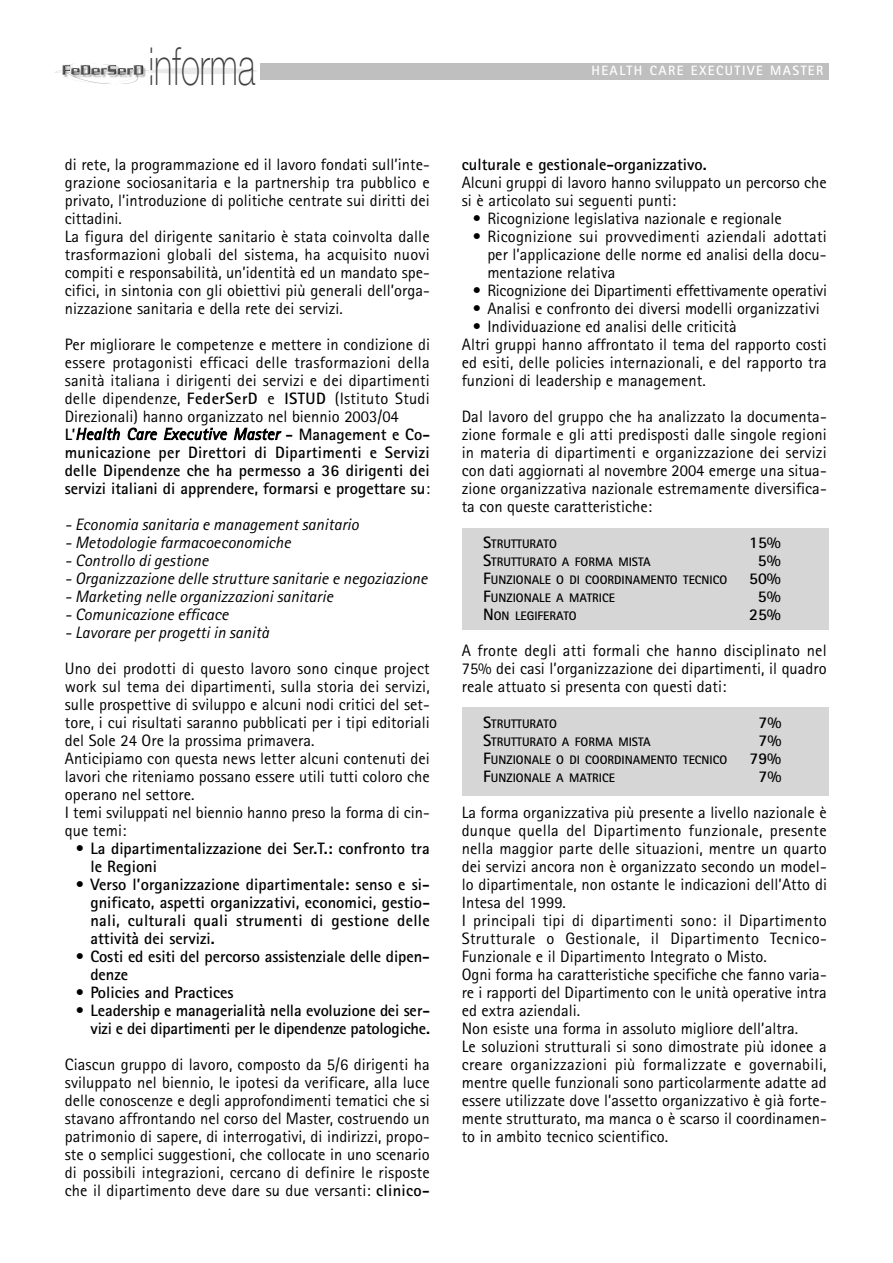
<style>
.page{position:relative;width:893px;height:1263px;background:#fff}
.page>*{position:absolute;margin:0;border:0;box-sizing:border-box;transform-origin:0 0}
.t1{font:100 52.5px "Helvetica Neue";color:#424242;scale:.67 1}
.t2{font:16.5px/18px "Rotis Sans Serif";color:#000}
.t3{font:700 16.5px/18px "Rotis Sans Serif";color:#000}
.t4{font:italic 16.5px "Rotis Sans Serif";color:#000}
.t5{font:700 13.5px "Rotis Sans Serif";letter-spacing:.11em;color:#fff}
.t6{font:700 12.3px "Rotis Sans Serif";color:#000}
.s1{font-weight:700}
.s2{font-style:italic}
.s3{font-size:16.5px}
</style>
<div class="page">
<div style="left:260px;top:63px;width:568px;height:16px;background:#bfbfbf"></div>
<img style="left:54px;top:63px;width:94px;height:22px">
<svg style="left:148px;top:68px;width:109px;height:6px"></svg>
<div style="left:462px;top:528px;width:366px;height:102px;background:#d5d6d5"></div>
<div style="left:462px;top:707px;width:366px;height:88px;background:#d5d6d5"></div>
<h1 class="t1" style="left:148px;top:47px;width:161px">informa</h1>
<p class="t2" style="left:65px;top:157px;width:366px">di rete, la programmazione ed il lavoro fondati sull’inte&shy;grazione sociosanitaria e la partnership tra pubblico e privato, l’introduzione di politiche centrate sui diritti dei cittadini.<br>La figura del dirigente sanitario è stata coinvolta dalle trasformazioni globali del sistema, ha acquisito nuovi compiti e responsabilità, un’identità ed un mandato spe&shy;cifici, in sintonia con gli obiettivi più generali dell’orga&shy;nizzazione sanitaria e della rete dei servizi.</p>
<p class="t2" style="left:65px;top:337px;width:366px">Per migliorare le competenze e mettere in condizione di essere protagonisti efficaci delle trasformazioni della sanità italiana i dirigenti dei servizi e dei dipartimenti delle dipendenze, <span class="s1">FederSerD</span> e <span class="s1">ISTUD</span> (Istituto Studi Direzionali) hanno organizzato nel biennio 2003/04<br><span class="s1">L’</span><span class="s2">Health Care Executive Master</span> <span class="s1">- Management e Co&shy;municazione per Direttori di Dipartimenti e Servizi delle Dipendenze che ha permesso a 36 dirigenti dei servizi italiani di apprendere, formarsi e progettare su</span>:</p>
<p class="t4" style="left:65px;top:518px;width:295px">- Economia sanitaria e management sanitario</p>
<p class="t4" style="left:65px;top:536px;width:227px">- Metodologie farmacoeconomiche</p>
<p class="t4" style="left:65px;top:554px;width:145px">- Controllo di gestione</p>
<p class="t4" style="left:65px;top:572px;width:364px">- Organizzazione delle strutture sanitarie e negoziazione</p>
<p class="t4" style="left:65px;top:590px;width:270px">- Marketing nelle organizzazioni sanitarie</p>
<p class="t4" style="left:65px;top:608px;width:165px">- Comunicazione efficace</p>
<p class="t4" style="left:65px;top:626px;width:206px">- Lavorare per progetti in sanità</p>
<p class="t2" style="left:65px;top:661px;width:366px">Uno dei prodotti di questo lavoro sono cinque project work sul tema dei dipartimenti, sulla storia dei servizi, sulle prospettive di sviluppo e alcuni nodi critici del set&shy;tore, i cui risultati saranno pubblicati per i tipi editoriali del Sole 24 Ore la prossima primavera.<br>Anticipiamo con questa news letter alcuni contenuti dei lavori che riteniamo possano essere utili tutti coloro che operano nel settore.<br>I temi sviluppati nel biennio hanno preso la forma di cin&shy;que temi:</p>
<p class="t3" style="left:90px;top:841px;width:341px;text-indent:-15px">• La dipartimentalizzazione dei Ser.T.: confronto tra le Regioni</p>
<p class="t3" style="left:90px;top:877px;width:341px;text-align:justify;text-indent:-15px">• Verso l’organizzazione dipartimentale: senso e si&shy;gnificato, aspetti organizzativi, economici, gestio&shy;nali, culturali quali strumenti di gestione delle attività dei servizi.</p>
<p class="t3" style="left:90px;top:949px;width:341px;text-indent:-15px">• Costi ed esiti del percorso assistenziale delle dipen&shy;denze</p>
<p class="t3" style="left:76px;top:985px;width:159px">• Policies and Practices</p>
<p class="t3" style="left:76px;top:1003px;width:356px;text-align:right">• Leadership e managerialità nella evoluzione dei ser&shy;vizi e dei dipartimenti per le dipendenze patologiche.</p>
<p class="t2" style="left:65px;top:1057px;width:366px;text-align:justify">Ciascun gruppo di lavoro, composto da 5/6 dirigenti ha sviluppato nel biennio, le ipotesi da verificare, alla luce delle conoscenze e degli approfondimenti tematici che si stavano affrontando nel corso del Master, costruendo un patrimonio di sapere, di interrogativi, di indirizzi, propo&shy;ste o semplici suggestioni, che collocate in uno scenario di possibili integrazioni, cercano di definire le risposte che il dipartimento deve dare su due versanti: <span class="s1">clinico-</span></p>
<p class="t5" style="left:591px;top:66px;width:233px">H E A LTH CARE EXECUTIVE MASTER</p>
<p class="t3" style="left:462px;top:157px;width:246px">culturale e gestionale-organizzativo.</p>
<p class="t2" style="left:462px;top:175px;width:366px">Alcuni gruppi di lavoro hanno sviluppato un percorso che si è articolato sui seguenti punti:</p>
<p class="t2" style="left:472px;top:211px;width:311px"><span class="s1">•</span> Ricognizione legislativa nazionale e regionale</p>
<p class="t2" style="left:487px;top:229px;width:341px;text-align:justify;text-indent:-15px"><span class="s1">•</span> Ricognizione sui provvedimenti aziendali adottati per l’applicazione delle norme ed analisi della docu&shy;mentazione relativa</p>
<p class="t2" style="left:472px;top:283px;width:356px"><span class="s1">•</span> Ricognizione dei Dipartimenti effettivamente operativi</p>
<p class="t2" style="left:472px;top:301px;width:349px"><span class="s1">•</span> Analisi e confronto dei diversi modelli organizzativi</p>
<p class="t2" style="left:462px;top:319px;width:366px;text-indent:11px"><span class="s1">•</span> Individuazione ed analisi delle criticità<br>Altri gruppi hanno affrontato il tema del rapporto costi ed esiti, delle policies internazionali, e del rapporto tra funzioni di leadership e management.</p>
<p class="t2" style="left:462px;top:409px;width:366px;text-align:justify">Dal lavoro del gruppo che ha analizzato la documenta&shy;zione formale e gli atti predisposti dalle singole regioni in materia di dipartimenti e organizzazione dei servizi con dati aggiornati al novembre 2004 emerge una situa&shy;zione organizzativa nazionale estremamente diversifica&shy;ta con queste caratteristiche:</p>
<p class="t6" style="left:483px;top:539px;width:75px"><span class="s3">S</span>TRUTTURATO</p>
<p class="t3" style="left:749px;top:535px;width:33px">15%</p>
<p class="t6" style="left:483px;top:557px;width:169px"><span class="s3">S</span>TRUTTURATO A FORMA MISTA</p>
<p class="t3" style="left:757px;top:553px;width:24px">5%</p>
<p class="t6" style="left:483px;top:575px;width:246px"><span class="s3">F</span>UNZIONALE O DI COORDINAMENTO TECNICO</p>
<p class="t3" style="left:749px;top:571px;width:33px">50%</p>
<p class="t6" style="left:483px;top:593px;width:133px"><span class="s3">F</span>UNZIONALE A MATRICE</p>
<p class="t3" style="left:757px;top:589px;width:24px">5%</p>
<p class="t6" style="left:483px;top:611px;width:95px"><span class="s3">N</span>ON LEGIFERATO</p>
<p class="t3" style="left:749px;top:607px;width:33px">25%</p>
<p class="t2" style="left:462px;top:643px;width:366px;text-align:justify">A fronte degli atti formali che hanno disciplinato nel 75% dei casi l’organizzazione dei dipartimenti, il quadro reale attuato si presenta con questi dati:</p>
<p class="t6" style="left:483px;top:719px;width:75px"><span class="s3">S</span>TRUTTURATO</p>
<p class="t3" style="left:758px;top:715px;width:24px">7%</p>
<p class="t6" style="left:483px;top:737px;width:169px"><span class="s3">S</span>TRUTTURATO A FORMA MISTA</p>
<p class="t3" style="left:758px;top:733px;width:24px">7%</p>
<p class="t6" style="left:483px;top:755px;width:246px"><span class="s3">F</span>UNZIONALE O DI COORDINAMENTO TECNICO</p>
<p class="t3" style="left:749px;top:751px;width:33px">79%</p>
<p class="t6" style="left:483px;top:773px;width:133px"><span class="s3">F</span>UNZIONALE A MATRICE</p>
<p class="t3" style="left:758px;top:769px;width:24px">7%</p>
<p class="t2" style="left:462px;top:805px;width:367px">La forma organizzativa più presente a livello nazionale è dunque quella del Dipartimento funzionale, presente nella maggior parte delle situazioni, mentre un quarto dei servizi ancora non è organizzato secondo un model&shy;lo dipartimentale, non ostante le indicazioni dell’Atto di Intesa del 1999.<br>I principali tipi di dipartimenti sono: il Dipartimento Strutturale o Gestionale, il Dipartimento Te c n ic o - Funzionale e il Dipartimento Integrato o Misto.<br>Ogni forma ha caratteristiche specifiche che fanno varia&shy;re i rapporti del Dipartimento con le unità operative intra ed extra aziendali.<br>Non esiste una forma in assoluto migliore dell’altra.<br>Le soluzioni strutturali si sono dimostrate più idonee a creare organizzazioni più formalizzate e governabili, mentre quelle funzionali sono particolarmente adatte ad essere utilizzate dove l’assetto organizzativo è già forte&shy;mente strutturato, ma manca o è scarso il coordinamen&shy;to in ambito tecnico scientifico.</p>
</div>
